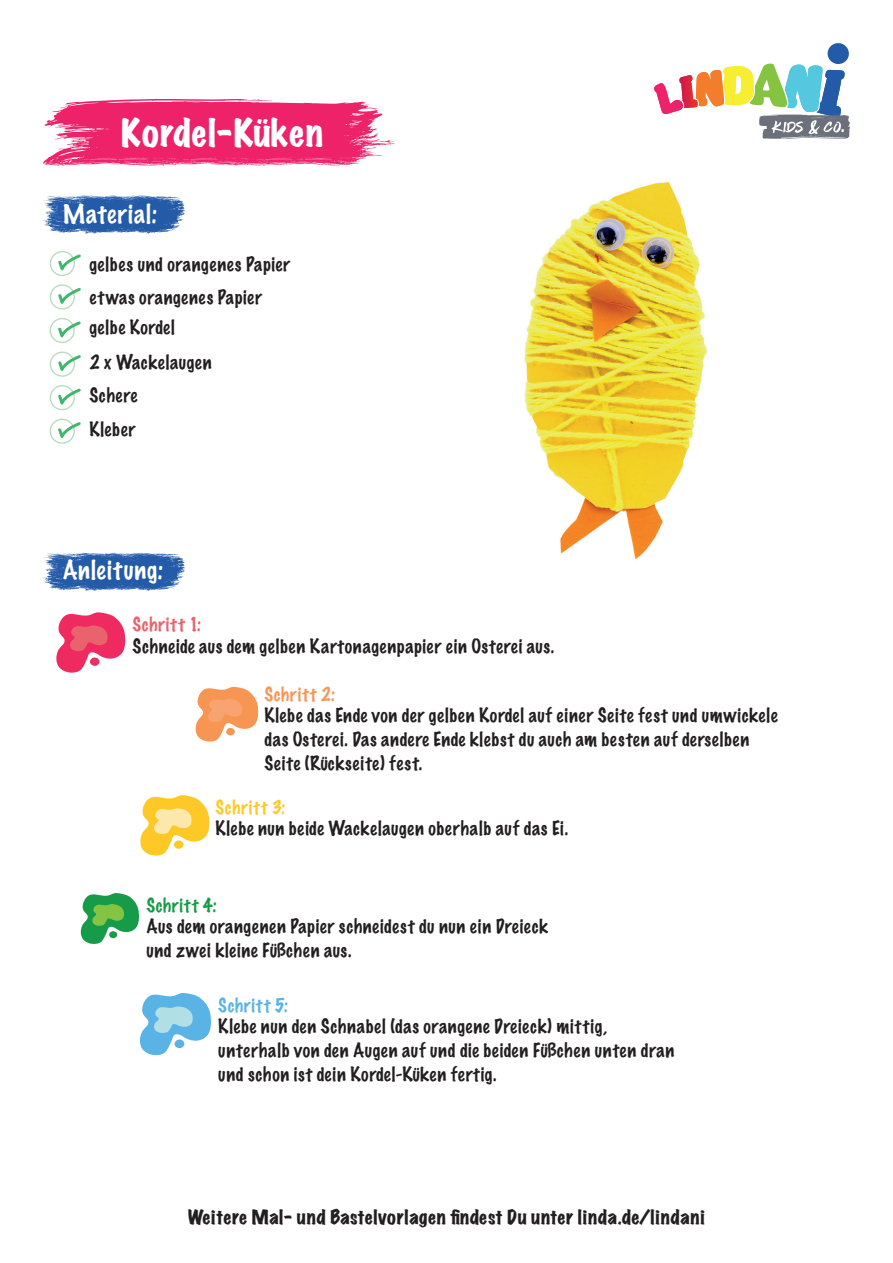
<style>
.page{position:relative;width:893px;height:1263px;background:#fff}
.page>*{position:absolute;margin:0;border:0;box-sizing:border-box;transform-origin:0 0}
.t1{font:expanded 34.5px "Marker Felt";letter-spacing:.025em;color:#fff}
.t2{font:100 24px "Marker Felt";letter-spacing:.045em;color:#fff}
.t3{font:100 18px/24px "Marker Felt";letter-spacing:.04em;color:#231f20}
.t4{font:expanded 18px "Marker Felt";letter-spacing:.035em;color:#231f20}
.t5{font:100 17.55px "Marker Felt";letter-spacing:.05em;color:#ea636c}
.t6{font:100 17.55px "Marker Felt";letter-spacing:.05em;color:#f79555}
.t7{font:100 17.55px "Marker Felt";letter-spacing:.05em;color:#fec927}
.t8{font:100 17.55px "Marker Felt";letter-spacing:.05em;color:#169c48}
.t9{font:100 17.55px "Marker Felt";letter-spacing:.05em;color:#59b3e5}
</style>
<div class="page">
<svg style="left:654px;top:43px;width:196px;height:96px"></svg>
<svg style="left:56px;top:612px;width:69px;height:61px"></svg>
<div style="left:90px;top:657px;width:9px;height:9px;background:#ee2d62;border-radius:50%"></div>
<svg style="left:195px;top:686px;width:63px;height:56px"></svg>
<div style="left:226px;top:728px;width:9px;height:7px;background:#f79553;border-radius:50%"></div>
<svg style="left:140px;top:795px;width:69px;height:61px"></svg>
<div style="left:174px;top:840px;width:9px;height:9px;background:#fec927;border-radius:50%"></div>
<svg style="left:80px;top:893px;width:59px;height:51px"></svg>
<div style="left:109px;top:931px;width:8px;height:7px;background:#169c48;border-radius:50%"></div>
<svg style="left:43px;top:98px;width:352px;height:68px"></svg>
<svg style="left:43px;top:196px;width:142px;height:38px;background:#4c79b8"></svg>
<svg style="left:43px;top:553px;width:142px;height:38px;background:#4c79b8"></svg>
<svg style="left:50px;top:251px;width:31px;height:25px"></svg>
<svg style="left:50px;top:284px;width:31px;height:26px"></svg>
<svg style="left:50px;top:351px;width:31px;height:26px"></svg>
<svg style="left:50px;top:385px;width:31px;height:25px"></svg>
<svg style="left:50px;top:419px;width:31px;height:25px"></svg>
<svg style="left:50px;top:318px;width:31px;height:25px"></svg>
<svg style="left:140px;top:993px;width:71px;height:63px"></svg>
<div style="left:175px;top:1039px;width:9px;height:9px;background:#59b3e5;border-radius:50%"></div>
<img style="left:524px;top:182px;width:184px;height:378px">
<h1 class="t1" style="left:121px;top:115px;width:203px">Kordel-Küken</h1>
<h2 class="t2" style="left:63px;top:197px;width:96px">Material:</h2>
<p class="t3" style="left:89px;top:247px;width:202px;line-height:33.5px">gelbes und orangenes Papier etwas orangenes Papier</p>
<p class="t3" style="left:89px;top:311px;width:124px;line-height:33.9px">gelbe Kordel<br>2 x Wackelaugen<br>Schere<br>Kleber</p>
<h2 class="t2" style="left:63px;top:554px;width:102px">Anleitung:</h2>
<p class="t5" style="left:133px;top:612px;width:70px">Schritt 1:</p>
<p class="t3" style="left:133px;top:634px;width:423px">Schneide aus dem gelben Kartonagenpapier ein Osterei aus.</p>
<p class="t6" style="left:264px;top:682px;width:72px">Schritt 2:</p>
<p class="t3" style="left:264px;top:704px;width:515px">Klebe das Ende von der gelben Kordel auf einer Seite fest und umwickele das Osterei. Das andere Ende klebst du auch am besten auf derselben<br>Seite (Rückseite) fest.</p>
<p class="t7" style="left:215px;top:795px;width:71px">Schritt 3:</p>
<p class="t3" style="left:215px;top:817px;width:354px">Klebe nun beide Wackelaugen oberhalb auf das Ei.</p>
<p class="t8" style="left:146px;top:893px;width:72px">Schritt 4:</p>
<p class="t3" style="left:146px;top:915px;width:403px">Aus dem orangenen Papier schneidest du nun ein Dreieck und zwei kleine Füßchen aus.</p>
<p class="t9" style="left:218px;top:993px;width:71px">Schritt 5:</p>
<p class="t3" style="left:218px;top:1014px;width:458px">Klebe nun den Schnabel (das orangene Dreieck) mittig, unterhalb von den Augen auf und die beiden Füßchen unten dran und schon ist dein Kordel-Küken fertig.</p>
<p class="t4" style="left:188px;top:1208px;width:518px">Weitere Mal- und Bastelvorlagen findest Du unter linda.de/lindani</p>
</div>
